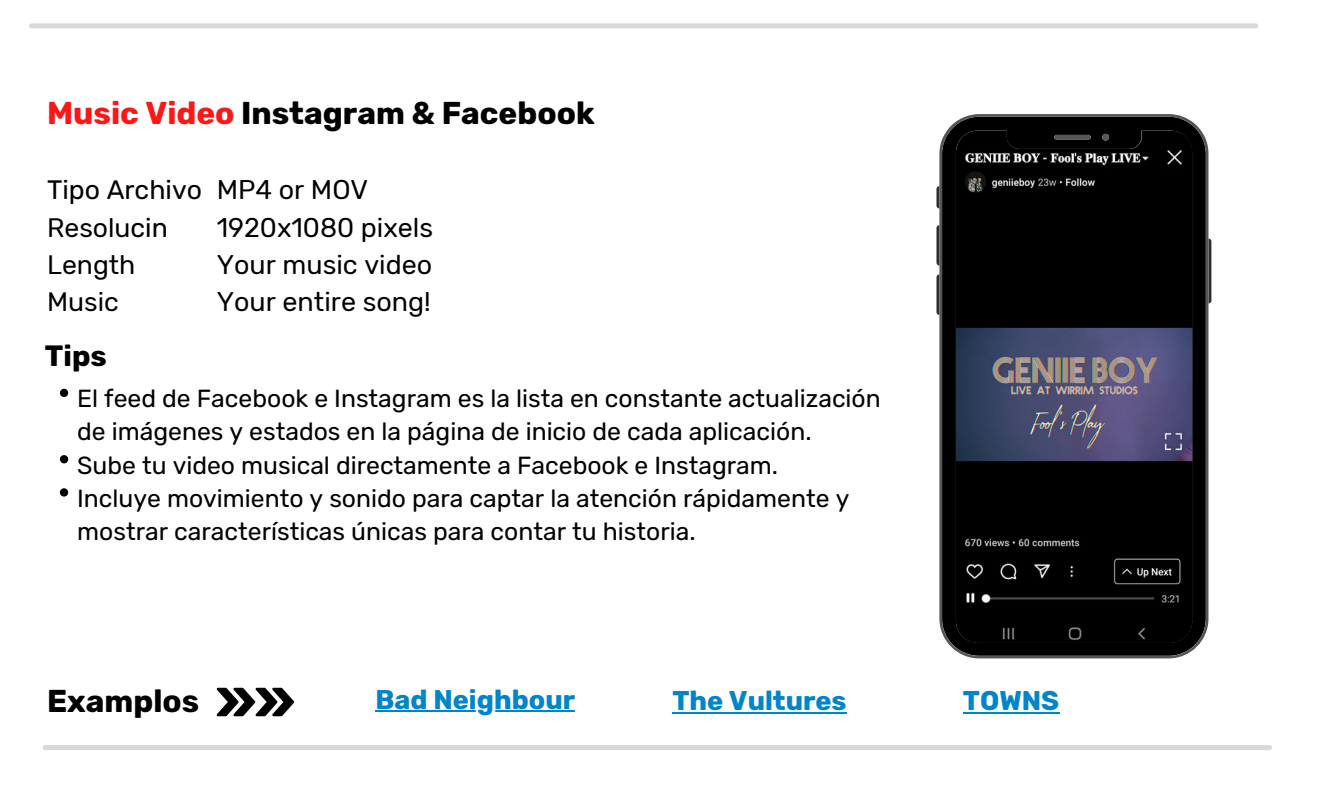
<style>
.page{position:relative;width:1339px;height:789px;background:#fff}
.page>*{position:absolute;margin:0;border:0;box-sizing:border-box;transform-origin:0 0}
.t1{font:700 31.5px "Rubik";color:#000}
.t2{font:700 29.25px "Rubik";color:#000}
.t3{font:27px/37.1px "Rubik";color:#000}
.t4{font:700 27px "Rubik";color:#0085ca}
.t5{font:26.55px/37.1px "Rubik";color:#000}
.t6{font:24.75px/33.1px "Rubik";color:#000}
.s1{color:#ff1616}
</style>
<div class="page">
<div style="left:31px;top:23px;width:1225px;height:5px;background:#d9d9d9"></div>
<svg style="left:60px;top:389px;width:8px;height:8px"></svg>
<svg style="left:60px;top:455px;width:8px;height:8px"></svg>
<svg style="left:60px;top:488px;width:8px;height:9px"></svg>
<svg style="left:217px;top:688px;width:77px;height:28px"></svg>
<div style="left:45px;top:745px;width:1224px;height:5px;background:#d9d9d9"></div>
<hr style="left:375px;top:710px;width:200px;height:2px;background:#0085ca">
<hr style="left:672px;top:712px;width:174px;height:2px;background:#0085ca">
<hr style="left:963px;top:712px;width:96px;height:2px;background:#0085ca">
<svg style="left:936px;top:186px;width:3px;height:23px"></svg>
<svg style="left:936px;top:225px;width:3px;height:41px"></svg>
<svg style="left:936px;top:274px;width:3px;height:41px"></svg>
<svg style="left:1208px;top:239px;width:3px;height:64px"></svg>
<svg style="left:939px;top:114px;width:269px;height:544px;background:#1a1b22"></svg>
<p class="t1" style="left:47px;top:95px;width:549px"><span class="s1">Music Video</span> Instagram &amp; Facebook</p>
<p class="t5" style="left:47px;top:172px;width:156px">Tipo Archivo<br>Resolucin<br>Length<br>Music</p>
<p class="t3" style="left:217px;top:172px;width:218px">MP4 or MOV<br>1920x1080 pixels<br>Your music video<br>Your entire song!</p>
<p class="t2" style="left:45px;top:338px;width:63px">Tips</p>
<p class="t6" style="left:77px;top:383px;width:805px">El feed de Facebook e Instagram es la lista en constante actualización de imágenes y estados en la página de inicio de cada aplicación.<br>Sube tu video musical directamente a Facebook e Instagram.<br>Incluye movimiento y sonido para captar la atención rápidamente y mostrar características únicas para contar tu historia.</p>
<p class="t1" style="left:47px;top:683px;width:154px">Examplos</p>
<p class="t4" style="left:375px;top:683px;width:201px">Bad Neighbour</p>
<p class="t4" style="left:672px;top:685px;width:176px">The Vultures</p>
<p class="t4" style="left:963px;top:685px;width:98px">TOWNS</p>
</div>
